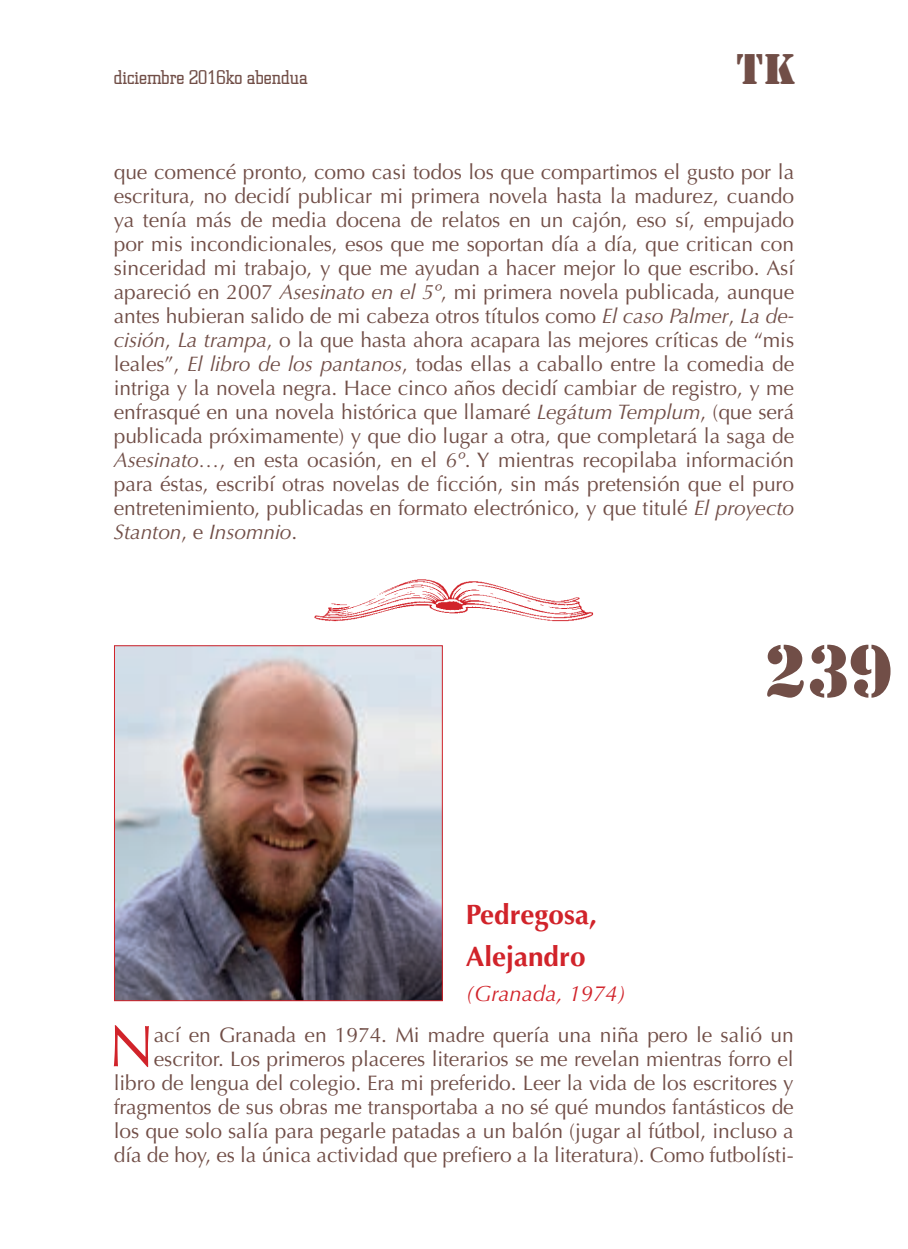
<style>
.page{position:relative;width:908px;height:1249px;background:#fff}
.page>*{position:absolute;margin:0;border:0;box-sizing:border-box;transform-origin:0 0}
.t1{font:68px "Stencil";color:#714e47}
.PARRAFO_PRIMERO{font:58.8px "Optima";color:#d1232a}
.t2{font:40px "Stencil";color:#714e47}
.AUTOR{font:700 28px "Optima";color:#d1232a}
.FECHA_DE_NACIMIENTO{font:italic 22px "Optima";color:#d1232a}
.PARRAFO_PRIMERO-2{font:21px/24px "Optima";letter-spacing:-.005em;color:#714e47;text-align:justify}
.t3{font:300 20px "Square Slabserif 711 BT";color:#714e47}
.s1{font-style:italic}
</style>
<div class="page">
<img style="left:116px;top:647px;width:325px;height:351px">
<div style="left:114px;top:645px;width:329px;height:355px;border:1px solid #d1232a"></div>
<img style="left:314px;top:579px;width:280px;height:43px">
<p class="t3" style="left:114px;top:64px;width:196px">diciembre 2016ko abendua</p>
<h3 class="t2" style="left:736px;top:43px;width:61px">TK</h3>
<p class="PARRAFO_PRIMERO-2" style="left:114px;top:160px;width:682px">que comencé pronto, como casi todos los que compartimos el gusto por la escritura, no decidí publicar mi primera novela hasta la madurez, cuando ya tenía más de media docena de relatos en un cajón, eso sí, empujado por mis incondicionales, esos que me soportan día a día, que critican con sinceridad mi trabajo, y que me ayudan a hacer mejor lo que escribo. Así apareció en 2007 <span class="s1">Asesinato en el 5º</span>, mi primera novela publicada, aunque antes hubieran salido de mi cabeza otros títulos como <span class="s1">El caso Palmer</span>, <span class="s1">La de&shy;cisión</span>, <span class="s1">La trampa</span>, o la que hasta ahora acapara las mejores críticas de “mis leales”, <span class="s1">El libro de los pantanos</span>, todas ellas a caballo entre la comedia de intriga y la novela negra. Hace cinco años decidí cambiar de registro, y me enfrasqué en una novela histórica que llamaré <span class="s1">Legátum Templum</span>, (que será publicada próximamente) y que dio lugar a otra, que completará la saga de <span class="s1">Asesinato…</span>, en esta ocasión, en el <span class="s1">6º</span>. Y mientras recopilaba información para éstas, escribí otras novelas de ficción, sin más pretensión que el puro entretenimiento, publicadas en formato electrónico, y que titulé <span class="s1">El proyecto Stanton</span>, e <span class="s1">Insomnio</span>.</p>
<p class="AUTOR" style="left:466px;top:897px;width:133px">Pedregosa,</p>
<p class="AUTOR" style="left:466px;top:939px;width:121px">Alejandro</p>
<p class="FECHA_DE_NACIMIENTO" style="left:466px;top:980px;width:162px">(Granada, 1974)</p>
<h1 class="t1" style="left:764px;top:627px;width:130px">239</h1>
<p class="PARRAFO_PRIMERO" style="left:108px;top:1011px;width:47px">N</p>
<p class="PARRAFO_PRIMERO-2" style="left:114px;top:1023px;width:681px;text-align:right">ací en Granada en 1974. Mi madre quería una niña pero le salió un escritor. Los primeros placeres literarios se me revelan mientras forro el libro de lengua del colegio. Era mi preferido. Leer la vida de los escritores y fragmentos de sus obras me transportaba a no sé qué mundos fantásticos de los que solo salía para pegarle patadas a un balón (jugar al fútbol, incluso a día de hoy, es la única actividad que prefiero a la literatura). Como futbolísti-</p>
</div>
